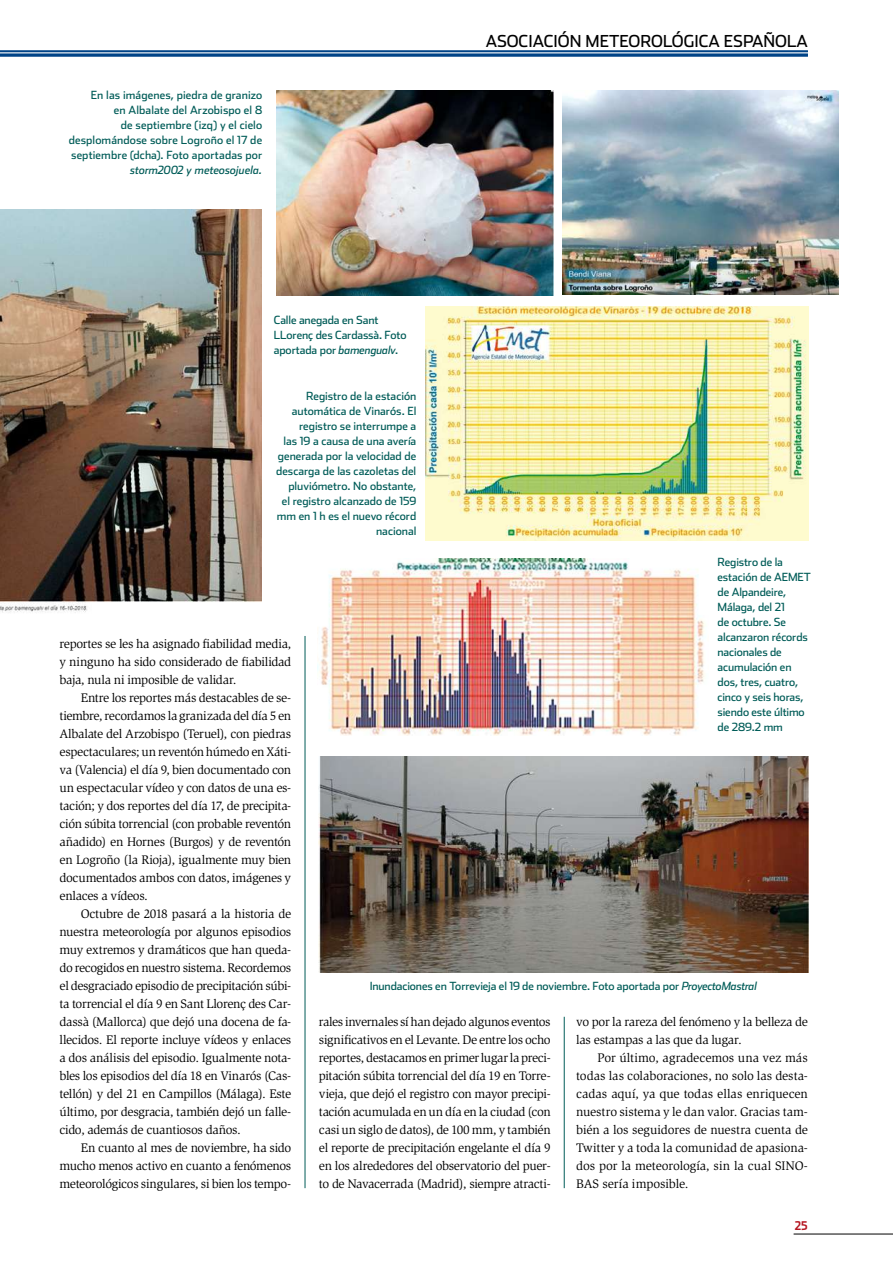
<style>
.page{position:relative;width:893px;height:1263px;background:#fff}
.page>*{position:absolute;margin:0;border:0;box-sizing:border-box;transform-origin:0 0}
.t1{font:16.5px "Stainless";color:#000}
.t2{font:12.75px/18px "Slimbach Std";letter-spacing:-.025em;color:#000;text-align:justify}
.t3{font:700 12px "Stainless Cond";color:#b51621}
.t4{font:11.25px/15px "Stainless";letter-spacing:-.005em;color:#005c58;text-align:right}
.t5{font:italic 11.25px "Stainless";color:#005c58}
.s1{font-style:italic}
</style>
<div class="page">
<hr style="left:794px;top:1234px;width:99px;height:1px;background:#000">
<svg style="left:0;top:50px;width:808px;height:6px;background:#225c96"></svg>
<hr style="left:0;top:52px;width:808px;height:1px;background:#fff">
<hr style="left:305px;top:636px;width:1px;height:552px;background:#005c58">
<hr style="left:564px;top:1017px;width:1px;height:171px;background:#005c58">
<img style="left:319px;top:756px;width:490px;height:216px">
<img style="left:276px;top:90px;width:278px;height:205px">
<img style="left:562px;top:91px;width:276px;height:204px">
<img style="left:426px;top:306px;width:383px;height:234px">
<img style="left:317px;top:558px;width:388px;height:178px">
<img style="left:0;top:210px;width:261px;height:403px">
<p class="t4" style="left:69px;top:88px;width:195px">En las imágenes, piedra de granizo<br>en Albalate del Arzobispo el 8<br>de septiembre (izq) y el cielo desplomándose sobre Logroño el 17 de septiembre (dcha). Foto aportadas por</p>
<p class="t5" style="left:130px;top:164px;width:133px">storm2002 y meteosojuela.</p>
<p class="t4" style="left:274px;top:312px;width:134px;text-align:left">Calle anegada en Sant<br>LLorenç des Cardassà. Foto aportada por <span class="s1">bamengualv</span>.</p>
<p class="t4" style="left:276px;top:388px;width:142px">Registro de la estación automática de Vinarós. El registro se interrumpe a<br>las 19 a causa de una avería generada por la velocidad de descarga de las cazoletas del pluviómetro. No obstante,<br>el registro alcanzado de 159 mm en 1 h es el nuevo récord nacional</p>
<p class="t1" style="left:486px;top:31px;width:11px">ASOCIACIÓN</p>
<p class="t1" style="left:586px;top:31px;width:26px">METEOROLÓGICA</p>
<p class="t1" style="left:724px;top:31px;width:12px">ESPAÑOLA</p>
<p class="t2" style="left:60px;top:635px;width:233px">reportes se les ha asignado fiabilidad media, y ninguno ha sido considerado de fiabilidad baja, nula ni imposible de validar.</p>
<p class="t2" style="left:60px;top:689px;width:233px;text-indent:21px">Entre los reportes más destacables de se&shy;tiembre, recordamos la granizada del día 5 en Albalate del Arzobispo (Teruel), con piedras espectaculares; un reventón húmedo en Xáti&shy;va (Valencia) el día 9, bien documentado con un espectacular vídeo y con datos de una es&shy;tación; y dos reportes del día 17, de precipita&shy;ción súbita torrencial (con probable reventón añadido) en Hornes (Burgos) y de reventón en Logroño (la Rioja), igualmente muy bien documentados ambos con datos, imágenes y enlaces a vídeos.</p>
<p class="t2" style="left:60px;top:905px;width:233px;text-indent:21px">Octubre de 2018 pasará a la historia de nuestra meteorología por algunos episodios muy extremos y dramáticos que han queda&shy;do recogidos en nuestro sistema. Recordemos el desgraciado episodio de precipitación súbi&shy;ta torrencial el día 9 en Sant Llorenç des Car&shy;dassà (Mallorca) que dejó una docena de fa&shy;llecidos. El reporte incluye vídeos y enlaces a dos análisis del episodio. Igualmente nota&shy;bles los episodios del día 18 en Vinarós (Cas&shy;tellón) y del 21 en Campillos (Málaga). Este último, por desgracia, también dejó un falle&shy;cido, además de cuantiosos daños.</p>
<p class="t2" style="left:60px;top:1139px;width:233px;text-indent:21px">En cuanto al mes de noviembre, ha sido mucho menos activo en cuanto a fenómenos meteorológicos singulares, si bien los tempo-</p>
<p class="t4" style="left:718px;top:554px;width:92px;text-align:left">Registro de la estación de AEMET de Alpandeire,<br>Málaga, del 21<br>de octubre. Se alcanzaron récords nacionales de acumulación en dos, tres, cuatro, cinco y seis horas, siendo este último de 289.2 mm</p>
<p class="t4" style="left:370px;top:978px;width:389px">Inundaciones en Torrevieja el 19 de noviembre. Foto aportada por <span class="s1">ProyectoMastral</span></p>
<p class="t2" style="left:319px;top:1013px;width:233px">rales invernales sí han dejado algunos eventos significativos en el Levante. De entre los ocho reportes, destacamos en primer lugar la preci&shy;pitación súbita torrencial del día 19 en Torre&shy;vieja, que dejó el registro con mayor precipi&shy;tación acumulada en un día en la ciudad (con casi un siglo de datos), de 100 mm, y también el reporte de precipitación engelante el día 9 en los alrededores del observatorio del puer&shy;to de Navacerrada (Madrid), siempre atracti-</p>
<p class="t2" style="left:576px;top:1013px;width:233px">vo por la rareza del fenómeno y la belleza de las estampas a las que da lugar.</p>
<p class="t2" style="left:576px;top:1049px;width:233px;text-indent:21px">Por último, agradecemos una vez más todas las colaboraciones, no solo las desta&shy;cadas aquí, ya que todas ellas enriquecen nuestro sistema y le dan valor. Gracias tam&shy;bién a los seguidores de nuestra cuenta de Twitter y a toda la comunidad de apasiona&shy;dos por la meteorología, sin la cual SINO-BAS sería imposible.</p>
<p class="t3" style="left:795px;top:1218px;width:14px">25</p>
</div>
